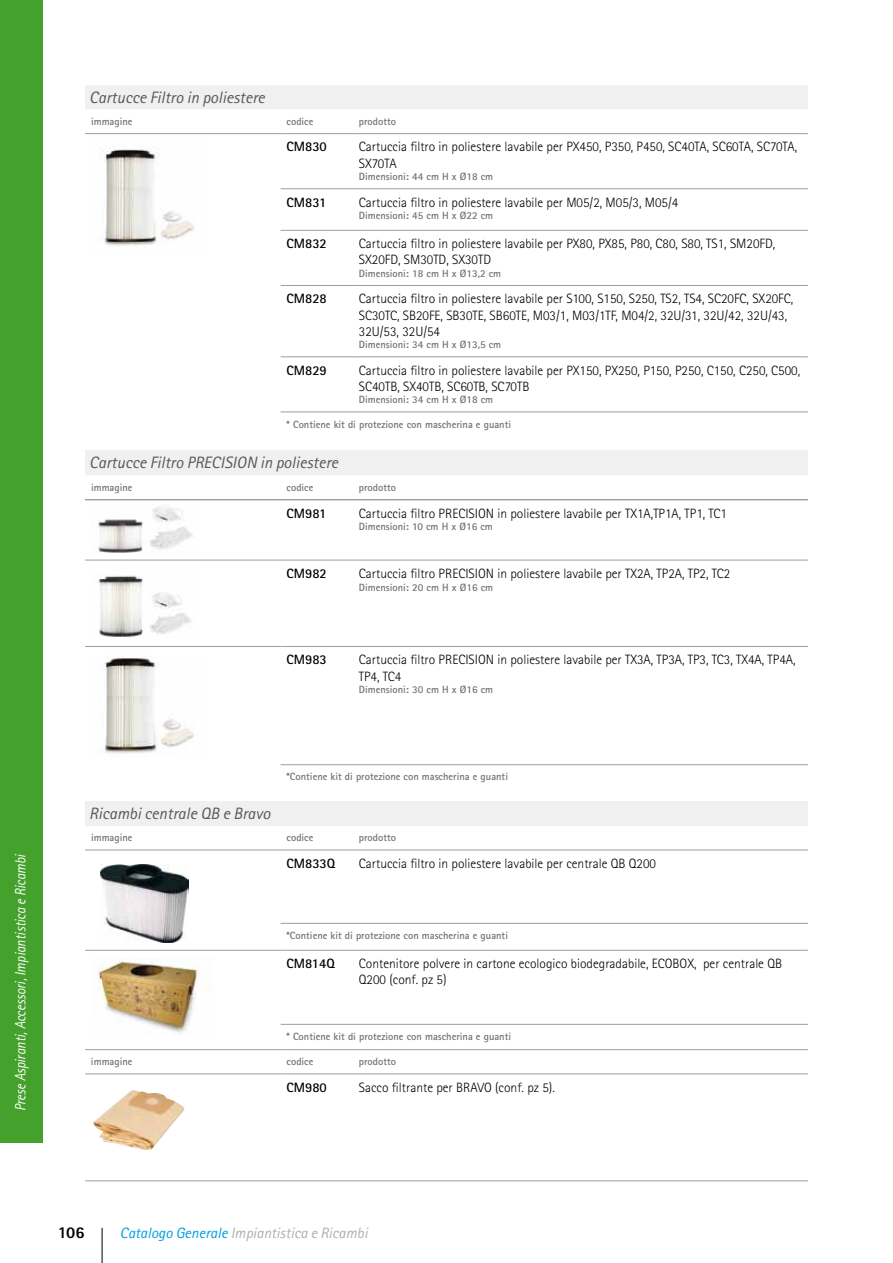
<style>
.page{position:relative;width:893px;height:1263px;background:#fff}
.page>*{position:absolute;margin:0;border:0;box-sizing:border-box;transform-origin:0 0}
.t1{font:italic 16.5px "Rotis Sans Serif Std";color:#58585a}
.t2{font:800 16.5px "Rotis Sans Serif Std";color:#000}
.t3{font:italic 15px "Rotis Sans Serif Std";letter-spacing:-.005em;color:#fff;scale:.89 1}
.t4{font:italic 15px "Rotis Sans Serif Std";color:#adaeb0}
.t5{font:300 13.5px/16.2px "Rotis Sans Serif Std";color:#000}
.t6{font:700 13.5px "Rotis Sans Serif Std";color:#000}
.t7{font:700 10.5px "Rotis Sans Serif Std";color:#707172}
.s1{color:#009ee0}
</style>
<div class="page">
<div style="left:0;top:0;width:43px;height:1142px;background:#44a12b"></div>
<hr style="left:102px;top:1228px;width:1px;height:35px;background:#000">
<svg style="left:85px;top:85px;width:723px;height:390px"></svg>
<hr style="left:85px;top:133px;width:196px;height:1px;background:#9c9e9f">
<hr style="left:281px;top:133px;width:72px;height:1px;background:#9c9e9f">
<hr style="left:353px;top:133px;width:455px;height:1px;background:#9c9e9f">
<hr style="left:281px;top:188px;width:72px;height:1px;background:#9c9e9f">
<hr style="left:353px;top:188px;width:455px;height:1px;background:#9c9e9f">
<hr style="left:281px;top:230px;width:72px;height:1px;background:#9c9e9f">
<hr style="left:353px;top:230px;width:455px;height:1px;background:#9c9e9f">
<hr style="left:281px;top:285px;width:72px;height:1px;background:#9c9e9f">
<hr style="left:353px;top:285px;width:455px;height:1px;background:#9c9e9f">
<hr style="left:281px;top:357px;width:72px;height:1px;background:#9c9e9f">
<hr style="left:353px;top:357px;width:455px;height:1px;background:#9c9e9f">
<hr style="left:281px;top:412px;width:72px;height:1px;background:#9c9e9f">
<hr style="left:353px;top:412px;width:455px;height:1px;background:#9c9e9f">
<hr style="left:85px;top:499px;width:196px;height:1px;background:#9c9e9f">
<hr style="left:281px;top:499px;width:72px;height:1px;background:#9c9e9f">
<hr style="left:353px;top:499px;width:455px;height:1px;background:#9c9e9f">
<img style="left:91px;top:139px;width:117px;height:115px">
<hr style="left:85px;top:500px;width:196px;height:1px;background:#9c9e9f">
<hr style="left:281px;top:500px;width:72px;height:1px;background:#9c9e9f">
<hr style="left:353px;top:500px;width:455px;height:1px;background:#9c9e9f">
<hr style="left:85px;top:560px;width:196px;height:1px;background:#9c9e9f">
<hr style="left:281px;top:560px;width:72px;height:1px;background:#9c9e9f">
<hr style="left:353px;top:560px;width:455px;height:1px;background:#9c9e9f">
<hr style="left:85px;top:646px;width:196px;height:1px;background:#9c9e9f">
<hr style="left:281px;top:646px;width:72px;height:1px;background:#9c9e9f">
<hr style="left:353px;top:646px;width:455px;height:1px;background:#9c9e9f">
<hr style="left:281px;top:764px;width:72px;height:1px;background:#9c9e9f">
<hr style="left:353px;top:764px;width:455px;height:1px;background:#9c9e9f">
<img style="left:98px;top:506px;width:94px;height:47px">
<img style="left:98px;top:575px;width:93px;height:63px">
<img style="left:104px;top:658px;width:90px;height:98px">
<div style="left:85px;top:801px;width:723px;height:25px;background:#f0f0f1"></div>
<hr style="left:85px;top:850px;width:196px;height:1px;background:#9c9e9f">
<hr style="left:281px;top:850px;width:72px;height:1px;background:#9c9e9f">
<hr style="left:353px;top:850px;width:455px;height:1px;background:#9c9e9f">
<hr style="left:281px;top:923px;width:72px;height:1px;background:#9c9e9f">
<hr style="left:353px;top:923px;width:455px;height:1px;background:#9c9e9f">
<hr style="left:85px;top:950px;width:196px;height:1px;background:#9c9e9f">
<hr style="left:281px;top:950px;width:72px;height:1px;background:#9c9e9f">
<hr style="left:353px;top:950px;width:455px;height:1px;background:#9c9e9f">
<hr style="left:281px;top:1024px;width:72px;height:1px;background:#9c9e9f">
<hr style="left:353px;top:1024px;width:455px;height:1px;background:#9c9e9f">
<hr style="left:85px;top:1074px;width:196px;height:1px;background:#9c9e9f">
<hr style="left:85px;top:1049px;width:196px;height:1px;background:#9c9e9f">
<hr style="left:281px;top:1049px;width:72px;height:1px;background:#9c9e9f">
<hr style="left:353px;top:1049px;width:455px;height:1px;background:#9c9e9f">
<hr style="left:281px;top:1074px;width:72px;height:1px;background:#9c9e9f">
<hr style="left:353px;top:1074px;width:455px;height:1px;background:#9c9e9f">
<hr style="left:85px;top:1180px;width:196px;height:1px;background:#9c9e9f">
<hr style="left:281px;top:1180px;width:72px;height:1px;background:#9c9e9f">
<hr style="left:353px;top:1180px;width:455px;height:1px;background:#9c9e9f">
<img style="left:100px;top:864px;width:89px;height:78px">
<img style="left:98px;top:959px;width:102px;height:76px">
<img style="left:93px;top:1090px;width:92px;height:60px">
<p class="t3" style="left:11px;top:1111px;width:291px;rotate:-90deg">Prese Aspiranti, Accessori, Impiantistica e Ricambi</p>
<p class="t1" style="left:89px;top:88px;width:177px">Cartucce Filtro in poliestere</p>
<p class="t7" style="left:91px;top:115px;width:43px">immagine</p>
<p class="t7" style="left:287px;top:115px;width:28px">codice</p>
<p class="t7" style="left:359px;top:115px;width:39px">prodotto</p>
<p class="t6" style="left:287px;top:138px;width:42px">CM830</p>
<p class="t5" style="left:359px;top:139px;width:440px">Cartuccia filtro in poliestere lavabile per PX450, P350, P450, SC40TA, SC60TA, SC70TA,<br>SX70TA</p>
<p class="t7" style="left:359px;top:170px;width:136px">Dimensioni: 44 cm H x Ø18 cm</p>
<p class="t6" style="left:287px;top:193px;width:41px">CM831</p>
<p class="t5" style="left:359px;top:194px;width:321px">Cartuccia filtro in poliestere lavabile per M05/2, M05/3, M05/4</p>
<p class="t7" style="left:359px;top:209px;width:136px">Dimensioni: 45 cm H x Ø22 cm</p>
<p class="t6" style="left:287px;top:235px;width:42px">CM832</p>
<p class="t5" style="left:359px;top:236px;width:418px">Cartuccia filtro in poliestere lavabile per PX80, PX85, P80, C80, S80, TS1, SM20FD,<br>SX20FD, SM30TD, SX30TD</p>
<p class="t7" style="left:359px;top:267px;width:144px">Dimensioni: 18 cm H x Ø13,2 cm</p>
<p class="t6" style="left:287px;top:290px;width:42px">CM828</p>
<p class="t5" style="left:359px;top:291px;width:436px">Cartuccia filtro in poliestere lavabile per S100, S150, S250, TS2, TS4, SC20FC, SX20FC,<br>SC30TC, SB20FE, SB30TE, SB60TE, M03/1, M03/1TF, M04/2, 32U/31, 32U/42, 32U/43,<br>32U/53, 32U/54</p>
<p class="t7" style="left:359px;top:338px;width:144px">Dimensioni: 34 cm H x Ø13,5 cm</p>
<p class="t6" style="left:287px;top:361px;width:42px">CM829</p>
<p class="t5" style="left:359px;top:362px;width:443px">Cartuccia filtro in poliestere lavabile per PX150, PX250, P150, P250, C150, C250, C500,<br>SC40TB, SX40TB, SC60TB, SC70TB</p>
<p class="t7" style="left:359px;top:393px;width:136px">Dimensioni: 34 cm H x Ø18 cm</p>
<p class="t7" style="left:287px;top:417px;width:226px">* Contiene kit di protezione con mascherina e guanti</p>
<p class="t1" style="left:89px;top:452px;width:250px">Cartucce Filtro PRECISION in poliestere</p>
<p class="t7" style="left:91px;top:481px;width:43px">immagine</p>
<p class="t7" style="left:287px;top:481px;width:28px">codice</p>
<p class="t7" style="left:359px;top:481px;width:39px">prodotto</p>
<p class="t6" style="left:287px;top:505px;width:41px">CM981</p>
<p class="t5" style="left:359px;top:505px;width:370px">Cartuccia filtro PRECISION in poliestere lavabile per TX1A,TP1A, TP1, TC1</p>
<p class="t7" style="left:359px;top:520px;width:135px">Dimensioni: 10 cm H x Ø16 cm</p>
<p class="t6" style="left:287px;top:565px;width:42px">CM982</p>
<p class="t5" style="left:359px;top:565px;width:373px">Cartuccia filtro PRECISION in poliestere lavabile per TX2A, TP2A, TP2, TC2</p>
<p class="t7" style="left:359px;top:580px;width:136px">Dimensioni: 20 cm H x Ø16 cm</p>
<p class="t6" style="left:287px;top:651px;width:42px">CM983</p>
<p class="t5" style="left:359px;top:652px;width:438px">Cartuccia filtro PRECISION in poliestere lavabile per TX3A, TP3A, TP3, TC3, TX4A, TP4A,<br>TP4, TC4</p>
<p class="t7" style="left:359px;top:683px;width:136px">Dimensioni: 30 cm H x Ø16 cm</p>
<p class="t7" style="left:287px;top:770px;width:223px">*Contiene kit di protezione con mascherina e guanti</p>
<p class="t1" style="left:89px;top:804px;width:183px">Ricambi centrale QB e Bravo</p>
<p class="t7" style="left:91px;top:831px;width:43px">immagine</p>
<p class="t7" style="left:287px;top:831px;width:28px">codice</p>
<p class="t7" style="left:359px;top:831px;width:39px">prodotto</p>
<p class="t6" style="left:287px;top:855px;width:50px">CM833Q</p>
<p class="t5" style="left:359px;top:855px;width:299px">Cartuccia filtro in poliestere lavabile per centrale QB Q200</p>
<p class="t7" style="left:287px;top:929px;width:223px">*Contiene kit di protezione con mascherina e guanti</p>
<p class="t6" style="left:287px;top:955px;width:50px">CM814Q</p>
<p class="t5" style="left:359px;top:955px;width:425px">Contenitore polvere in cartone ecologico biodegradabile, ECOBOX, per centrale QB<br>Q200 (conf. pz 5)</p>
<p class="t7" style="left:287px;top:1030px;width:226px">* Contiene kit di protezione con mascherina e guanti</p>
<p class="t7" style="left:91px;top:1055px;width:43px">immagine</p>
<p class="t7" style="left:287px;top:1055px;width:28px">codice</p>
<p class="t7" style="left:359px;top:1055px;width:39px">prodotto</p>
<p class="t6" style="left:287px;top:1078px;width:42px">CM980</p>
<p class="t5" style="left:359px;top:1079px;width:197px">Sacco filtrante per BRAVO (conf. pz 5).</p>
<p class="t2" style="left:58px;top:1222px;width:28px">106</p>
<p class="t4" style="left:120px;top:1224px;width:249px"><span class="s1">Catalogo Generale</span> Impiantistica e Ricambi</p>
</div>
